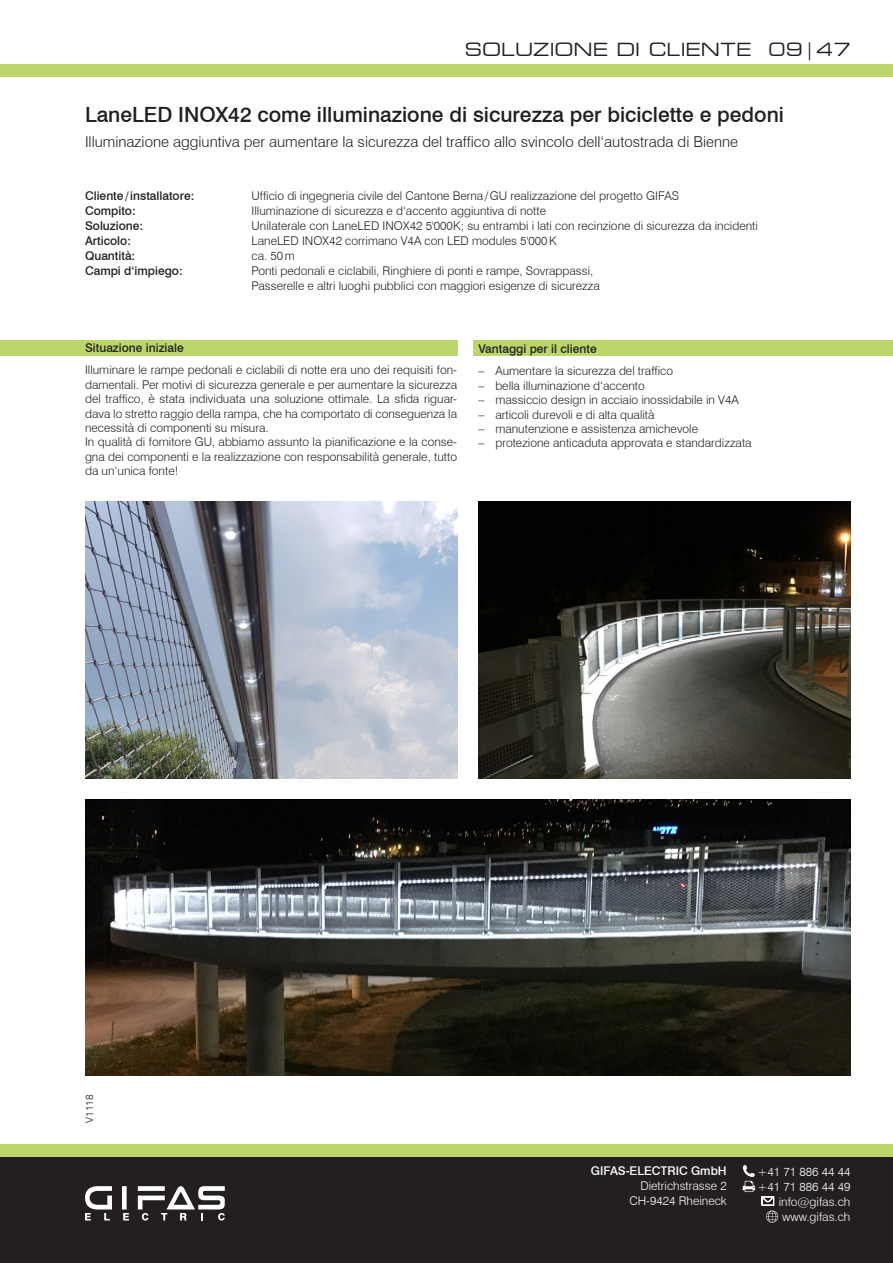
<style>
.page{position:relative;width:893px;height:1263px;background:#fff}
.page>*{position:absolute;margin:0;border:0;box-sizing:border-box;transform-origin:0 0}
.t1{font:500 21px "Swiss 721 BT";color:#231f20}
.t2{font:expanded 18px "Square 721 BT";color:#231f20}
.t3{font:300 15px "Swiss 721 BT";color:#231f20}
.t4{font:300 12px/14.4px "Swiss 721 BT";color:#231f20;text-align:justify}
.Aufzählung{font:500 12px "Swiss 721 BT";color:#231f20}
.t5{font:300 12px/15px "Swiss 721 BT";color:#fff;text-align:right}
.t6{font:500 12px "Swiss 721 BT";color:#fff}
.t7{font:300 10.5px "Swiss 721 BT";color:#231f20}
</style>
<div class="page">
<div style="left:0;top:1157px;width:893px;height:106px;background:#231f20"></div>
<div style="left:0;top:1144px;width:893px;height:13px;background:#bbd76a"></div>
<div style="left:0;top:64px;width:893px;height:13px;background:#bbd76a"></div>
<div style="left:122px;top:1186px;width:5px;height:23px;background:#fff"></div>
<svg style="left:85px;top:1186px;width:27px;height:34px"></svg>
<svg style="left:123px;top:1213px;width:6px;height:7px"></svg>
<svg style="left:138px;top:1186px;width:87px;height:34px"></svg>
<svg style="left:743px;top:1165px;width:12px;height:27px"></svg>
<svg style="left:762px;top:1196px;width:16px;height:26px"></svg>
<div style="left:0;top:340px;width:457px;height:16px;background:#bbd76a"></div>
<div style="left:473px;top:340px;width:420px;height:16px;background:#bbd76a"></div>
<img style="left:85px;top:799px;width:765px;height:277px">
<img style="left:478px;top:502px;width:372px;height:276px">
<img style="left:85px;top:502px;width:372px;height:276px">
<h2 class="t2" style="left:465px;top:39px;width:387px">SOLUZIONE DI CLIENTE 09|47</h2>
<p class="t1" style="left:85px;top:102px;width:700px">LaneLED INOX42 come illuminazione di sicurezza per biciclette e pedoni</p>
<p class="t3" style="left:85px;top:133px;width:655px">Illuminazione aggiuntiva per aumentare la sicurezza del traffico allo svincolo dell‘autostrada di Bienne</p>
<p class="Aufzählung" style="left:85px;top:189px;width:111px">Cliente/installatore:</p>
<p class="t4" style="left:252px;top:189px;width:429px">Ufficio di ingegneria civile del Cantone Berna/GU realizzazione del progetto GIFAS</p>
<p class="Aufzählung" style="left:85px;top:204px;width:52px">Compito:</p>
<p class="t4" style="left:252px;top:204px;width:296px">Illuminazione di sicurezza e d‘accento aggiuntiva di notte</p>
<p class="Aufzählung" style="left:85px;top:219px;width:60px">Soluzione:</p>
<p class="t4" style="left:252px;top:219px;width:508px">Unilaterale con LaneLED INOX42 5'000K; su entrambi i lati con recinzione di sicurezza da incidenti</p>
<p class="Aufzählung" style="left:85px;top:234px;width:47px">Articolo:</p>
<p class="t4" style="left:252px;top:234px;width:307px">LaneLED INOX42 corrimano V4A con LED modules 5'000K</p>
<p class="Aufzählung" style="left:85px;top:249px;width:52px">Quantità:</p>
<p class="t4" style="left:252px;top:249px;width:45px">ca. 50m</p>
<p class="Aufzählung" style="left:85px;top:264px;width:99px">Campi d‘impiego:</p>
<p class="t4" style="left:252px;top:264px;width:343px">Ponti pedonali e ciclabili, Ringhiere di ponti e rampe, Sovrappassi,</p>
<p class="t4" style="left:252px;top:278px;width:350px">Passerelle e altri luoghi pubblici con maggiori esigenze di sicurezza</p>
<p class="Aufzählung" style="left:85px;top:340px;width:100px">Situazione iniziale</p>
<p class="t4" style="left:85px;top:363px;width:374px">Illuminare le rampe pedonali e ciclabili di notte era uno dei requisiti fon&shy;damentali. Per motivi di sicurezza generale e per aumentare la sicurezza del traffico, è stata individuata una soluzione ottimale. La sfida riguar&shy;dava lo stretto raggio della rampa, che ha comportato di conseguenza la necessità di componenti su misura.</p>
<p class="t4" style="left:85px;top:435px;width:374px">In qualità di fornitore GU, abbiamo assunto la pianificazione e la conse&shy;gna dei componenti e la realizzazione con responsabilità generale, tutto da un‘unica fonte!</p>
<p class="Aufzählung" style="left:478px;top:341px;width:120px">Vantaggi per il cliente</p>
<p class="t4" style="left:478px;top:364px;width:196px">– Aumentare la sicurezza del traffico</p>
<p class="t4" style="left:478px;top:378px;width:168px">– bella illuminazione d‘accento</p>
<p class="t4" style="left:478px;top:393px;width:262px">– massiccio design in acciaio inossidabile in V4A</p>
<p class="t4" style="left:478px;top:407px;width:178px">– articoli durevoli e di alta qualità</p>
<p class="t4" style="left:478px;top:421px;width:221px">– manutenzione e assistenza amichevole</p>
<p class="t4" style="left:478px;top:436px;width:275px">– protezione anticaduta approvata e standardizzata</p>
<p class="t7" style="left:83px;top:1123px;width:30px;rotate:-90deg">V1118</p>
<p class="t6" style="left:591px;top:1164px;width:137px">GIFAS-ELECTRIC GmbH</p>
<p class="t5" style="left:629px;top:1178px;width:99px">Dietrichstrasse 2<br>CH-9424 Rheineck</p>
<p class="t5" style="left:757px;top:1164px;width:95px">+41 71 886 44 44 +41 71 886 44 49 info@gifas.ch www.gifas.ch</p>
</div>
